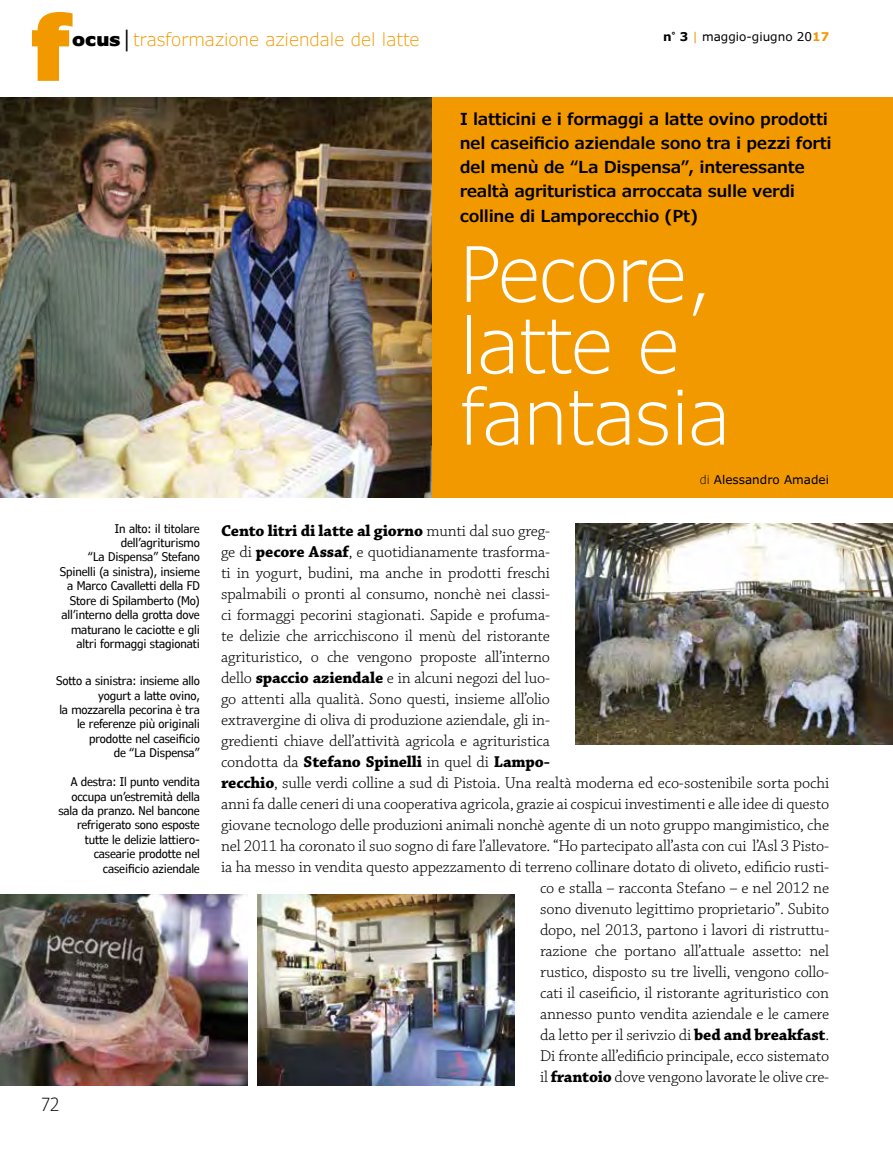
<style>
.page{position:relative;width:893px;height:1149px;background:#fff}
.page>*{position:absolute;margin:0;border:0;box-sizing:border-box;transform-origin:0 0}
.t1{font:300 76.35px/71.2px "Verdana Pro";letter-spacing:-.02em;color:#fff}
.t2{font:300 18px "Verdana Pro";color:#f39900}
.t3{font:300 condensed 18px "Verdana Pro";color:#000}
.t4{font:300 16.5px "Chaparral Pro";letter-spacing:-.01em;color:#000}
.t5{font:600 16.5px/24px "Verdana Pro";letter-spacing:-.02em;color:#000}
.t6{font:700 16.5px "Chaparral Pro";letter-spacing:-.01em;color:#000}
.t7{font:condensed 12px/14.4px "Verdana Pro";letter-spacing:-.01em;color:#000;text-align:right}
.t8{font:12px "Verdana Pro";color:#000}
.s1{font-weight:900;color:#000}
.s2{font-weight:700}
.s3{color:#f39900}
.s4{font-weight:700;color:#f39900}
.s5{font-weight:300}
</style>
<div class="page">
<div style="left:0;top:97px;width:893px;height:400px;background:#f39900"></div>
<img style="left:0;top:97px;width:432px;height:400px">
<img style="left:0;top:894px;width:247px;height:191px">
<img style="left:257px;top:894px;width:257px;height:191px">
<img style="left:575px;top:523px;width:318px;height:221px">
<svg style="left:32px;top:12px;width:41px;height:69px"></svg>
<p class="t2" style="left:72px;top:27px;width:349px"><span class="s1">ocus│</span>trasformazione aziendale del latte</p>
<p class="t8" style="left:663px;top:29px;width:168px"><span class="s2">n</span><sup>°</sup> <span class="s2">3</span> <span class="s3">|</span> maggio-giugno 20<span class="s4">17</span></p>
<p class="t5" style="left:460px;top:107px;width:374px">I latticini e i formaggi a latte ovino prodotti nel caseificio aziendale sono tra i pezzi forti del menù de “La Dispensa”, interessante realtà agrituristica arroccata sulle verdi colline di Lamporecchio (Pt)</p>
<h1 class="t1" style="left:460px;top:239px;width:272px">Pecore, latte e fantasia</h1>
<p class="t7" style="left:60px;top:521px;width:142px">In alto: il titolare dell’agriturismo<br>“La Dispensa” Stefano<br>Spinelli (a sinistra), insieme a Marco Cavalletti della FD<br>Store di Spilamberto (Mo) all’interno della grotta dove maturano le caciotte e gli altri formaggi stagionati</p>
<p class="t7" style="left:56px;top:673px;width:145px">Sotto a sinistra: insieme allo yogurt a latte ovino,<br>la mozzarella pecorina è tra le referenze più originali prodotte nel caseificio<br>de “La Dispensa”</p>
<p class="t7" style="left:58px;top:774px;width:143px">A destra: Il punto vendita occupa un’estremità della sala da pranzo. Nel bancone refrigerato sono esposte tutte le delizie lattiero&shy;casearie prodotte nel caseificio aziendale</p>
<p class="t3" style="left:41px;top:1092px;width:19px">72</p>
<p class="t8" style="left:700px;top:471px;width:131px"><span class="s5">di</span> Alessandro Amadei</p>
<p class="t6" style="left:221px;top:520px;width:330px">Cento litri di latte al giorno <span class="s5">munti dal suo greg-</span></p>
<p class="t4" style="left:221px;top:542px;width:330px">ge di <span class="s2">pecore Assaf</span>, e quotidianamente trasforma-</p>
<p class="t4" style="left:221px;top:563px;width:330px">ti in yogurt, budini, ma anche in prodotti freschi</p>
<p class="t4" style="left:221px;top:584px;width:330px">spalmabili o pronti al consumo, nonchè nei classi-</p>
<p class="t4" style="left:221px;top:605px;width:330px">ci formaggi pecorini stagionati. Sapide e profuma-</p>
<p class="t4" style="left:221px;top:626px;width:330px">te delizie che arricchiscono il menù del ristorante</p>
<p class="t4" style="left:221px;top:647px;width:330px">agrituristico, o che vengono proposte all’interno</p>
<p class="t4" style="left:221px;top:668px;width:330px">dello <span class="s2">spaccio aziendale</span> e in alcuni negozi del luo-</p>
<p class="t4" style="left:221px;top:689px;width:330px">go attenti alla qualità. Sono questi, insieme all’olio</p>
<p class="t4" style="left:221px;top:710px;width:330px">extravergine di oliva di produzione aziendale, gli in-</p>
<p class="t4" style="left:221px;top:731px;width:330px">gredienti chiave dell’attività agricola e agrituristica</p>
<p class="t6" style="left:221px;top:751px;width:330px"><span class="s5">condotta da</span> Stefano Spinelli <span class="s5">in quel di</span> Lampo-</p>
<p class="t4" style="left:221px;top:773px;width:609px"><span class="s2">recchio</span>, sulle verdi colline a sud di Pistoia. Una realtà moderna ed eco-sostenibile sorta pochi</p>
<p class="t4" style="left:221px;top:794px;width:610px">anni fa dalle ceneri di una cooperativa agricola, grazie ai cospicui investimenti e alle idee di questo</p>
<p class="t4" style="left:221px;top:815px;width:609px">giovane tecnologo delle produzioni animali nonchè agente di un noto gruppo mangimistico, che</p>
<p class="t4" style="left:221px;top:836px;width:609px">nel 2011 ha coronato il suo sogno di fare l’allevatore. “Ho partecipato all’asta con cui l’Asl 3 Pisto-</p>
<p class="t4" style="left:221px;top:857px;width:609px">ia ha messo in vendita questo appezzamento di terreno collinare dotato di oliveto, edificio rusti-</p>
<p class="t4" style="left:540px;top:878px;width:291px">co e stalla – racconta Stefano – e nel 2012 ne</p>
<p class="t4" style="left:540px;top:899px;width:291px">sono divenuto legittimo proprietario”. Subito</p>
<p class="t4" style="left:540px;top:920px;width:291px">dopo, nel 2013, partono i lavori di ristruttu-</p>
<p class="t4" style="left:540px;top:941px;width:291px">razione che portano all’attuale assetto: nel</p>
<p class="t4" style="left:540px;top:962px;width:291px">rustico, disposto su tre livelli, vengono collo-</p>
<p class="t4" style="left:540px;top:983px;width:291px">cati il caseificio, il ristorante agrituristico con</p>
<p class="t4" style="left:540px;top:1004px;width:291px">annesso punto vendita aziendale e le camere</p>
<p class="t4" style="left:540px;top:1025px;width:291px">da letto per il serivzio di <span class="s2">bed and breakfast</span>.</p>
<p class="t4" style="left:540px;top:1046px;width:291px">Di fronte all’edificio principale, ecco sistemato</p>
<p class="t4" style="left:540px;top:1067px;width:291px">il <span class="s2">frantoio</span> dove vengono lavorate le olive cre-</p>
</div>
